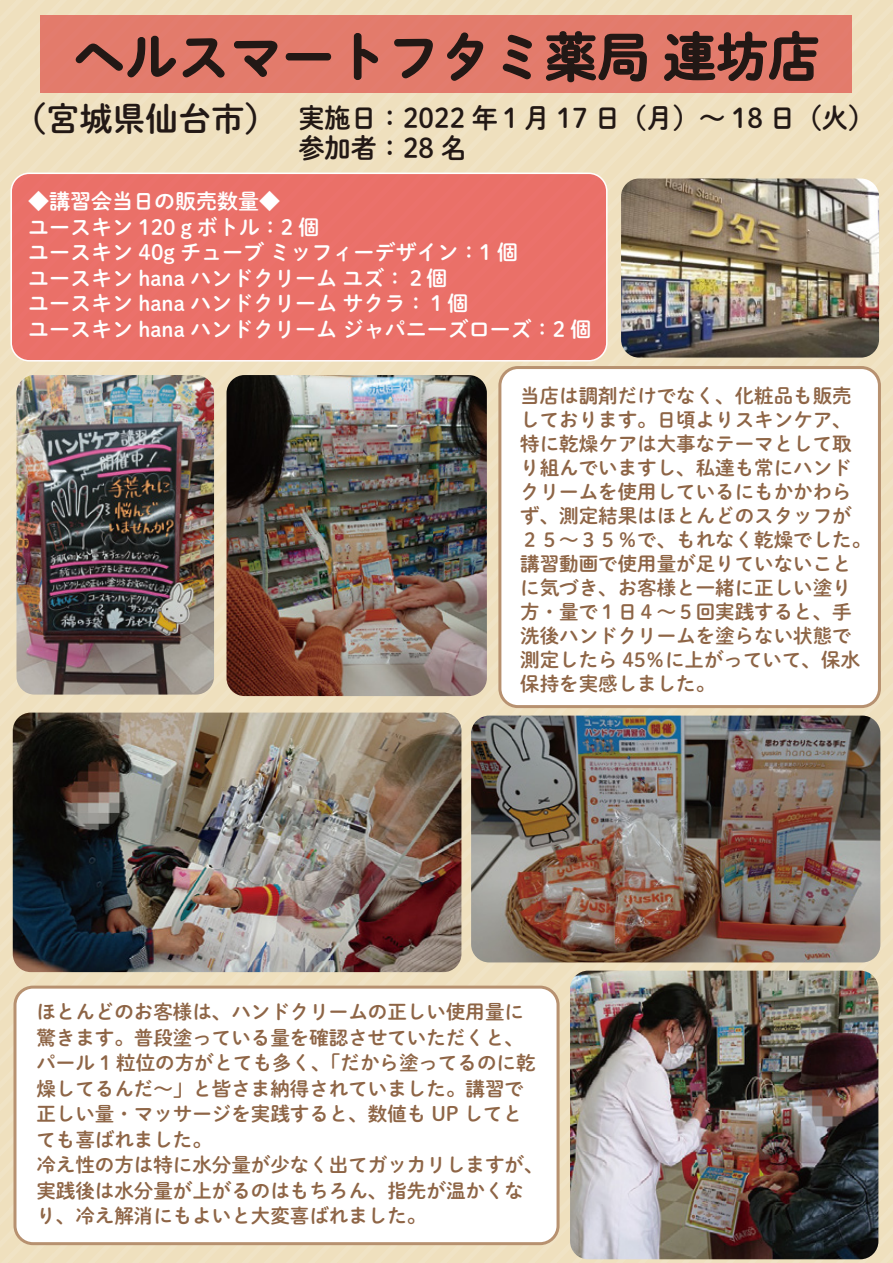
<style>
.page{position:relative;width:893px;height:1263px;background:#efe0be}
.page>*{position:absolute;margin:0;border:0;box-sizing:border-box;transform-origin:0 0}
.t1{font:52.5px "DNP Shuei M Go Std B";color:#221815}
.t2{font:27px/30px "DNP Shuei M Go Std B";color:#221815}
.t3{font:21px/25.5px "DNP Shuei M Go Std B";color:#fff}
.t4{font:19.5px/24px "DNP Shuei M Go Std B";color:#8e6546}
.s1{font-size:33px}
</style>
<div class="page">
<div style="left:41px;top:15px;width:811px;height:78px;background:#e37b6b"></div>
<svg style="left:75px;top:35px;width:150px;height:43px"></svg>
<svg style="left:234px;top:40px;width:44px;height:37px"></svg>
<div style="left:286px;top:53px;width:45px;height:7px;border:2px solid #221815;border-radius:3px"></div>
<svg style="left:353px;top:33px;width:26px;height:47px"></svg>
<svg style="left:394px;top:38px;width:39px;height:41px"></svg>
<svg style="left:447px;top:32px;width:37px;height:49px"></svg>
<svg style="left:502px;top:34px;width:30px;height:46px"></svg>
<svg style="left:546px;top:31px;width:101px;height:52px"></svg>
<svg style="left:664px;top:30px;width:155px;height:51px"></svg>
<div style="left:11px;top:173px;width:596px;height:188px;background:#ea7068;border-radius:18px"></div>
<div style="left:10px;top:173px;width:598px;height:189px;border:2px solid #fff;border-radius:18px"></div>
<div style="left:15px;top:987px;width:543px;height:257px;background:#fff;border-radius:18px"></div>
<div style="left:14px;top:986px;width:546px;height:259px;border:3px solid #b79170;border-radius:18px"></div>
<div style="left:500px;top:368px;width:379px;height:339px;background:#fff;border-radius:18px"></div>
<div style="left:498px;top:366px;width:383px;height:342px;border:3px solid #b79170;border-radius:18px"></div>
<img style="left:621px;top:179px;width:258px;height:179px">
<img style="left:16px;top:375px;width:198px;height:319px">
<img style="left:226px;top:375px;width:261px;height:321px">
<img style="left:471px;top:716px;width:409px;height:246px">
<img style="left:13px;top:713px;width:448px;height:259px">
<img style="left:570px;top:971px;width:308px;height:288px">
<h1 class="t1" style="left:72px;top:18px;width:750px">ヘルスマートフタミ薬局 連坊店</h1>
<h2 class="t2" style="left:298px;top:102px;width:590px;text-indent:-285px"><span class="s1">（宮城県仙台市）</span> 実施日：2022 年１月 17 日（月）～ 18 日（火）　参加者：28 名</h2>
<p class="t3" style="left:28px;top:188px;width:565px">◆講習会当日の販売数量◆<br>ユースキン 120ｇボトル：2 個<br>ユースキン 40g チューブ ミッフィーデザイン：1 個<br>ユースキン hana ハンドクリーム ユズ：２個<br>ユースキン hana ハンドクリーム サクラ：１個<br>ユースキン hana ハンドクリーム ジャパニーズローズ：2 個</p>
<p class="t4" style="left:520px;top:383px;width:352px">当店は調剤だけでなく、化粧品も販売しております。日頃よりスキンケア、特に乾燥ケアは大事なテーマとして取り組んでいますし、私達も常にハンドクリームを使用しているにもかかわらず、測定結果はほとんどのスタッフが<br>２５～３５％で、もれなく乾燥でした。講習動画で使用量が足りていないことに気づき、お客様と一緒に正しい塗り方・量で１日４～５回実践すると、手洗後ハンドクリームを塗らない状態で測定したら 45％に上がっていて、保水保持を実感しました。</p>
<p class="t4" style="left:36px;top:998px;width:509px;line-height:25.5px">ほとんどのお客様は、ハンドクリームの正しい使用量に驚きます。普段塗っている量を確認させていただくと、パール 1 粒位の方がとても多く、「だから塗ってるのに乾燥してるんだ～」と皆さま納得されていました。講習で正しい量・マッサージを実践すると、数値も UP してとても喜ばれました。<br>冷え性の方は特に水分量が少なく出てガッカリしますが、実践後は水分量が上がるのはもちろん、指先が温かくなり、冷え解消にもよいと大変喜ばれました。</p>
</div>
